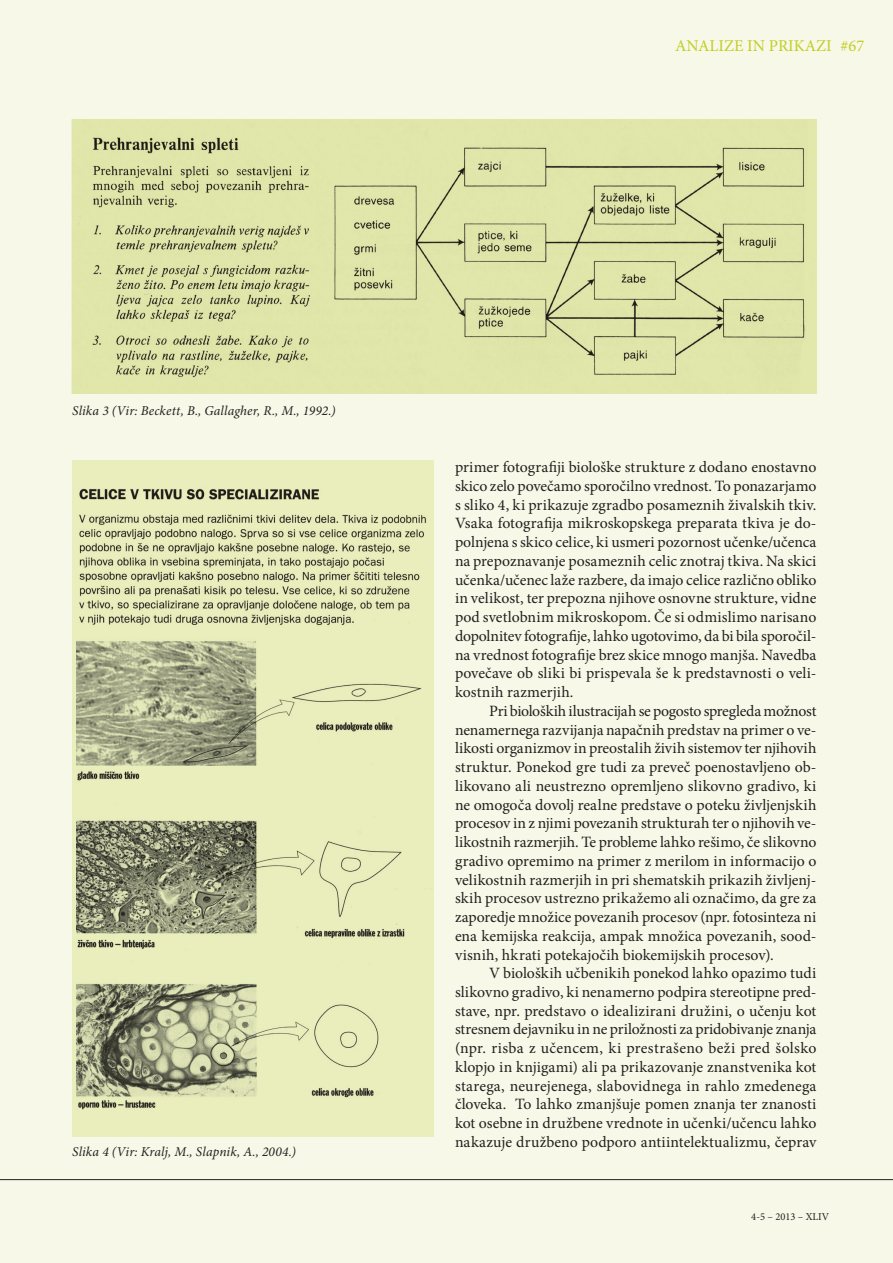
<style>
.page{position:relative;width:893px;height:1263px;background:#f7f8e7}
.page>*{position:absolute;margin:0;border:0;box-sizing:border-box;transform-origin:0 0}
.t1{font:16.5px "Minion Pro";color:#c1ce23}
.t2{font:15.75px/18.8px "Minion Pro";letter-spacing:.01em;color:#231f20;text-align:justify}
.t3{font:italic 13.5px "Minion Pro";letter-spacing:.01em;color:#231f20}
.t4{font:10.5px "Minion Pro";color:#231f20}
</style>
<div class="page">
<hr style="left:0;top:1179px;width:893px;height:1px;background:#231f20">
<div style="left:72px;top:460px;width:362px;height:676px;background:#eaeebd"></div>
<img style="left:77px;top:488px;width:349px;height:622px">
<img style="left:72px;top:119px;width:744px;height:274px">
<p class="t1" style="left:675px;top:35px;width:191px">ANALIZE IN PRIKAZI #67</p>
<p class="t3" style="left:72px;top:402px;width:265px">Slika 3 (Vir: Beckett, B., Gallagher, R., M., 1992.)</p>
<p class="t3" style="left:72px;top:1142px;width:225px">Slika 4 (Vir: Kralj, M., Slapnik, A., 2004.)</p>
<p class="t2" style="left:455px;top:458px;width:363px">primer fotografiji biološke strukture z dodano enostavno skico zelo povečamo sporočilno vrednost. To ponazarjamo s sliko 4, ki prikazuje zgradbo posameznih živalskih tkiv.<br>Vsaka fotografija mikroskopskega preparata tkiva je do&shy;polnjena s skico celice, ki usmeri pozornost učenke/učenca na prepoznavanje posameznih celic znotraj tkiva. Na skici učenka/učenec laže razbere, da imajo celice različno obliko in velikost, ter prepozna njihove osnovne strukture, vidne pod svetlobnim mikroskopom. Če si odmislimo narisano dopolnitev fotografije, lahko ugotovimo, da bi bila sporočil&shy;na vrednost fotografije brez skice mnogo manjša. Navedba povečave ob sliki bi prispevala še k predstavnosti o veli&shy;kostnih razmerjih.</p>
<p class="t2" style="left:455px;top:701px;width:363px;text-indent:34px">Pri bioloških ilustracijah se pogosto spregleda možnost nenamernega razvijanja napačnih predstav na primer o ve&shy;likosti organizmov in preostalih živih sistemov ter njihovih struktur. Ponekod gre tudi za preveč poenostavljeno ob&shy;likovano ali neustrezno opremljeno slikovno gradivo, ki ne omogoča dovolj realne predstave o poteku življenjskih procesov in z njimi povezanih strukturah ter o njihovih ve&shy;likostnih razmerjih. Te probleme lahko rešimo, če slikovno gradivo opremimo na primer z merilom in informacijo o velikostnih razmerjih in pri shematskih prikazih življenj&shy;skih procesov ustrezno prikažemo ali označimo, da gre za zaporedje množice povezanih procesov (npr. fotosinteza ni ena kemijska reakcija, ampak množica povezanih, sood&shy;visnih, hkrati potekajočih biokemijskih procesov).</p>
<p class="t2" style="left:455px;top:964px;width:363px;text-indent:34px">V bioloških učbenikih ponekod lahko opazimo tudi slikovno gradivo, ki nenamerno podpira stereotipne pred&shy;stave, npr. predstavo o idealizirani družini, o učenju kot stresnem dejavniku in ne priložnosti za pridobivanje znanja (npr. risba z učencem, ki prestrašeno beži pred šolsko klopjo in knjigami) ali pa prikazovanje znanstvenika kot starega, neurejenega, slabovidnega in rahlo zmedenega človeka. To lahko zmanjšuje pomen znanja ter znanosti kot osebne in družbene vrednote in učenki/učencu lahko nakazuje družbeno podporo antiintelektualizmu, čeprav</p>
<p class="t4" style="left:751px;top:1210px;width:79px">4-5 – 2013 – XLIV</p>
</div>
